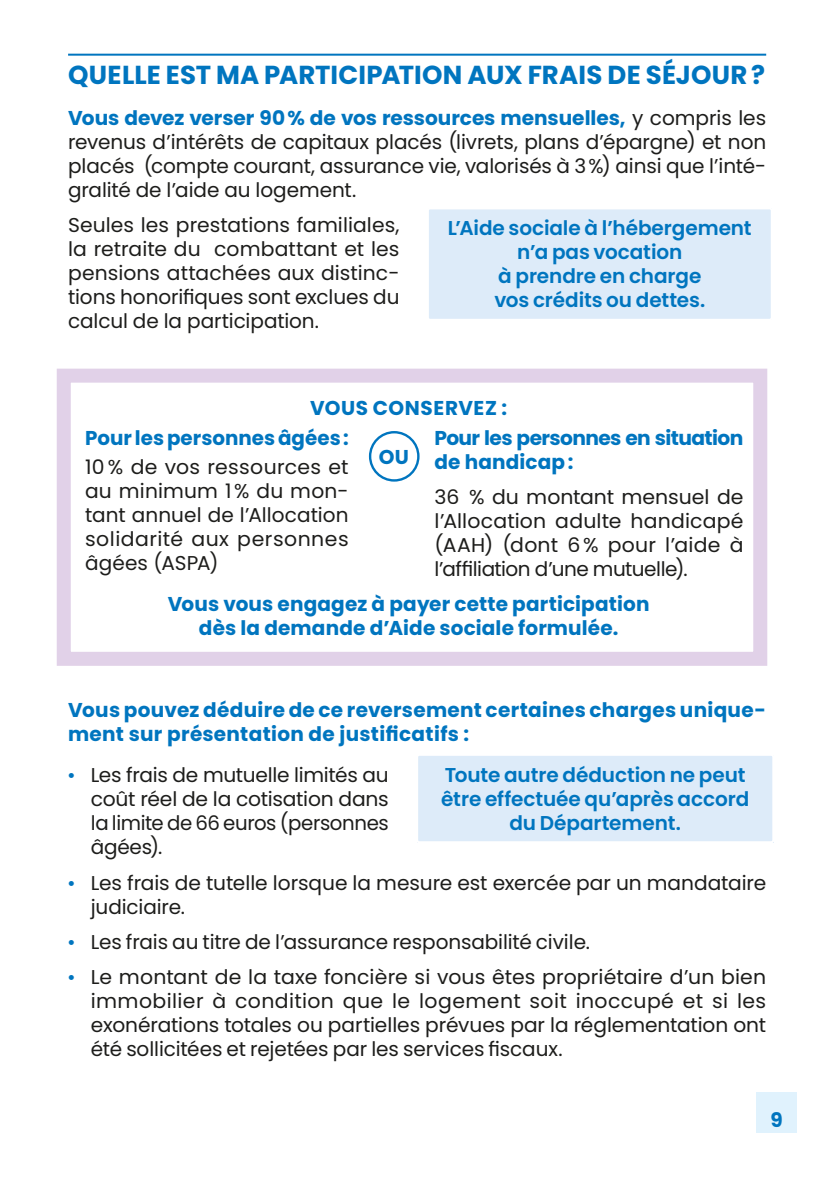
<style>
.page{position:relative;width:840px;height:1191px;background:#fff}
.page>*{position:absolute;margin:0;border:0;box-sizing:border-box;transform-origin:0 0}
.t1{font:700 26px "Poppins";color:#0075bf}
.t2{font:20px/24px "Poppins";letter-spacing:-.005em;color:#1d1d1b;text-align:justify}
.t3{font:700 20px/24px "Poppins";letter-spacing:.01em;color:#0075bf;text-align:center}
.bloc{font:600 20px/24px "Poppins";letter-spacing:-.005em;color:#0075bf;text-align:center}
.t4{font:700 20px/24px "Poppins";letter-spacing:-.03em;color:#0075bf}
.t5{font:700 20px "Poppins";letter-spacing:.035em;color:#0075bf}
.s1{font-weight:700;color:#0075bf}
.s2{font-family:"Patron";font-weight:700;color:#0075bf}
</style>
<div class="page">
<div style="left:756px;top:1091px;width:40px;height:41px;background:#e0f2fd"></div>
<hr style="left:68px;top:54px;width:697px;height:2px;background:#0075bf">
<div style="left:429px;top:210px;width:340px;height:108px;background:#ddebf9"></div>
<div style="left:426px;top:207px;width:346px;height:114px;border:2px solid #fff;border-radius:2px"></div>
<div style="left:419px;top:757px;width:351px;height:83px;background:#ddebf9"></div>
<div style="left:416px;top:754px;width:357px;height:89px;border:2px solid #fff;border-radius:2px"></div>
<svg style="left:56px;top:368px;width:712px;height:298px"></svg>
<p class="t1" style="left:68px;top:60px;width:698px">QUELLE EST MA PARTICIPATION AUX FRAIS DE SÉJOUR?</p>
<p class="t2" style="left:68px;top:106px;width:699px"><span class="s1">Vous devez verser 90% de vos ressources mensuelles,</span> y compris les revenus d’intérêts de capitaux placés (livrets, plans d’épargne) et non placés (compte courant, assurance vie, valorisés à 3%) ainsi que l’inté&shy;gralité de l’aide au logement.</p>
<p class="t2" style="left:68px;top:213px;width:333px">Seules les prestations familiales, la retraite du combattant et les pensions attachées aux distinc&shy;tions honorifiques sont exclues du calcul de la participation.</p>
<p class="bloc" style="left:447px;top:216px;width:305px">L’Aide sociale à l’hébergement n’a pas vocation<br>à prendre en charge<br>vos crédits ou dettes.</p>
<h4 class="t5" style="left:310px;top:396px;width:198px">VOUS CONSERVEZ :</h4>
<p class="t3" style="left:85px;top:425px;width:265px">Pour les personnes âgées:</p>
<p class="t2" style="left:85px;top:455px;width:265px">10% de vos ressources et au minimum 1% du mon&shy;tant annuel de l’Allocation solidarité aux personnes âgées (ASPA)</p>
<p class="t4" style="left:434px;top:425px;width:310px">Pour les personnes en situation de handicap:</p>
<p class="t2" style="left:434px;top:485px;width:310px">36 % du montant mensuel de l’Allocation adulte handicapé (AAH) (dont 6% pour l’aide à l’affiliation d’une mutuelle).</p>
<p class="t3" style="left:168px;top:592px;width:483px">Vous vous engagez à payer cette participation dès la demande d’Aide sociale formulée.</p>
<p class="t3" style="left:378px;top:445px;width:32px">OU</p>
<p class="t3" style="left:68px;top:698px;width:699px;text-align:left">Vous pouvez déduire de ce reversement certaines charges unique&shy;ment sur présentation de justificatifs :</p>
<p class="t2" style="left:91px;top:763px;width:299px;text-indent:-23px"><span class="s2">•</span> Les frais de mutuelle limités au coût réel de la cotisation dans la limite de 66 euros (personnes âgées).</p>
<p class="t2" style="left:91px;top:871px;width:676px;text-indent:-23px"><span class="s2">•</span> Les frais de tutelle lorsque la mesure est exercée par un mandataire judiciaire.</p>
<p class="t2" style="left:68px;top:930px;width:523px"><span class="s2">•</span> Les frais au titre de l’assurance responsabilité civile.</p>
<p class="t2" style="left:91px;top:965px;width:676px;text-indent:-23px"><span class="s2">•</span> Le montant de la taxe foncière si vous êtes propriétaire d’un bien immobilier à condition que le logement soit inoccupé et si les exonérations totales ou partielles prévues par la réglementation ont été sollicitées et rejetées par les services fiscaux.</p>
<p class="bloc" style="left:441px;top:762px;width:309px">Toute autre déduction ne peut être effectuée qu’après accord du Département.</p>
<p class="t3" style="left:770px;top:1108px;width:14px">9</p>
</div>
